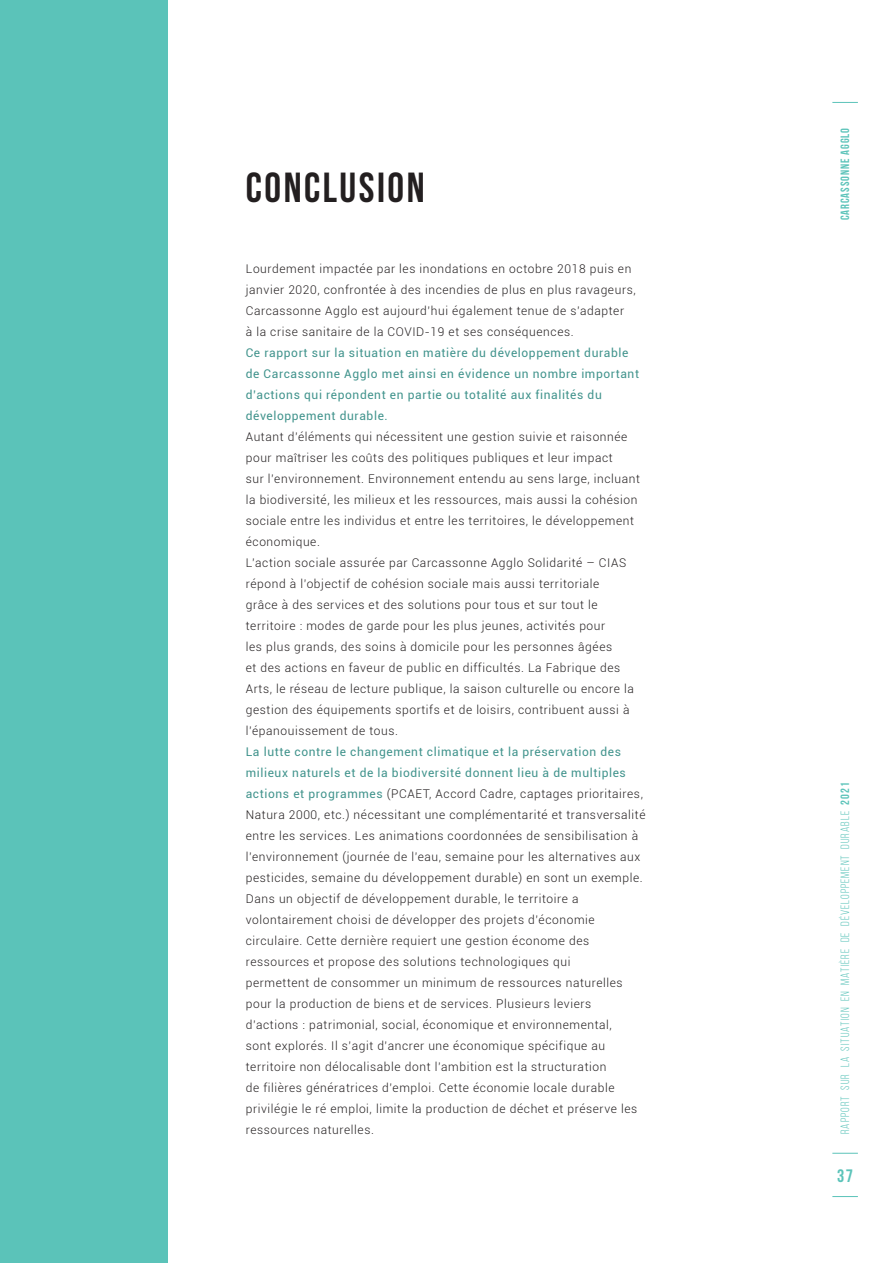
<style>
.page{position:relative;width:893px;height:1263px;background:#fff}
.page>*{position:absolute;margin:0;border:0;box-sizing:border-box;transform-origin:0 0}
.t1{font:700 42px "Bebas Neue";letter-spacing:.06em;color:#231f20}
.t2{font:700 18px "Bebas Neue";color:#5bc3b9}
.t3{font:300 12px/21px "Roboto";letter-spacing:.05em;color:#231f20}
.t4{font:12px/21px "Roboto";letter-spacing:.05em;color:#42948d}
.t5{font:12px "Bebas Neue";letter-spacing:.08em;color:#5bc3b9}
.t6{font:700 12px "Bebas Neue";letter-spacing:.08em;color:#5bc3b9}
.s1{font-weight:400;color:#42948d}
.s2{font-weight:700}
</style>
<div class="page">
<svg style="left:832px;top:1153px;width:26px;height:1px"></svg>
<svg style="left:832px;top:102px;width:26px;height:1px"></svg>
<svg style="left:832px;top:1196px;width:26px;height:1px"></svg>
<div style="left:0;top:0;width:168px;height:1263px;background:#5bc3b9"></div>
<h1 class="t1" style="left:246px;top:164px;width:180px">CONCLUSION</h1>
<p class="t3" style="left:246px;top:257px;width:391px">Lourdement impactée par les inondations en octobre 2018 puis en janvier 2020, confrontée à des incendies de plus en plus ravageurs, Carcassonne Agglo est aujourd’hui également tenue de s’adapter<br>à la crise sanitaire de la COVID-19 et ses conséquences.</p>
<p class="t4" style="left:246px;top:341px;width:395px">Ce rapport sur la situation en matière du développement durable de Carcassonne Agglo met ainsi en évidence un nombre important d’actions qui répondent en partie ou totalité aux finalités du développement durable.</p>
<p class="t3" style="left:246px;top:425px;width:396px">Autant d’éléments qui nécessitent une gestion suivie et raisonnée pour maîtriser les coûts des politiques publiques et leur impact<br>sur l’environnement. Environnement entendu au sens large, incluant la biodiversité, les milieux et les ressources, mais aussi la cohésion sociale entre les individus et entre les territoires, le développement économique.<br>L’action sociale assurée par Carcassonne Agglo Solidarité – CIAS répond à l’objectif de cohésion sociale mais aussi territoriale<br>grâce à des services et des solutions pour tous et sur tout le territoire : modes de garde pour les plus jeunes, activités pour<br>les plus grands, des soins à domicile pour les personnes âgées<br>et des actions en faveur de public en difficultés. La Fabrique des Arts, le réseau de lecture publique, la saison culturelle ou encore la gestion des équipements sportifs et de loisirs, contribuent aussi à l’épanouissement de tous.</p>
<p class="t3" style="left:246px;top:740px;width:401px"><span class="s1">La lutte contre le changement climatique et la préservation des milieux naturels et de la biodiversité donnent lieu à de multiples actions et programmes</span> (PCAET, Accord Cadre, captages prioritaires, Natura 2000, etc.) nécessitant une complémentarité et transversalité entre les services. Les animations coordonnées de sensibilisation à l’environnement (journée de l’eau, semaine pour les alternatives aux pesticides, semaine du développement durable) en sont un exemple.<br>Dans un objectif de développement durable, le territoire a volontairement choisi de développer des projets d’économie circulaire. Cette dernière requiert une gestion économe des ressources et propose des solutions technologiques qui<br>permettent de consommer un minimum de ressources naturelles pour la production de biens et de services. Plusieurs leviers d’actions : patrimonial, social, économique et environnemental,<br>sont explorés. Il s’agit d’ancrer une économique spécifique au territoire non délocalisable dont l’ambition est la structuration<br>de filières génératrices d’emploi. Cette économie locale durable privilégie le ré emploi, limite la production de déchet et préserve les ressources naturelles.</p>
<p class="t6" style="left:838px;top:220px;width:94px;rotate:-90deg">carcassonne agglo</p>
<p class="t5" style="left:838px;top:1134px;width:353px;rotate:-90deg">RAPPORT SUR LA SITUATION EN matière DE développement DURABLE <span class="s2">2021</span></p>
<h2 class="t2" style="left:837px;top:1165px;width:17px">37</h2>
</div>
